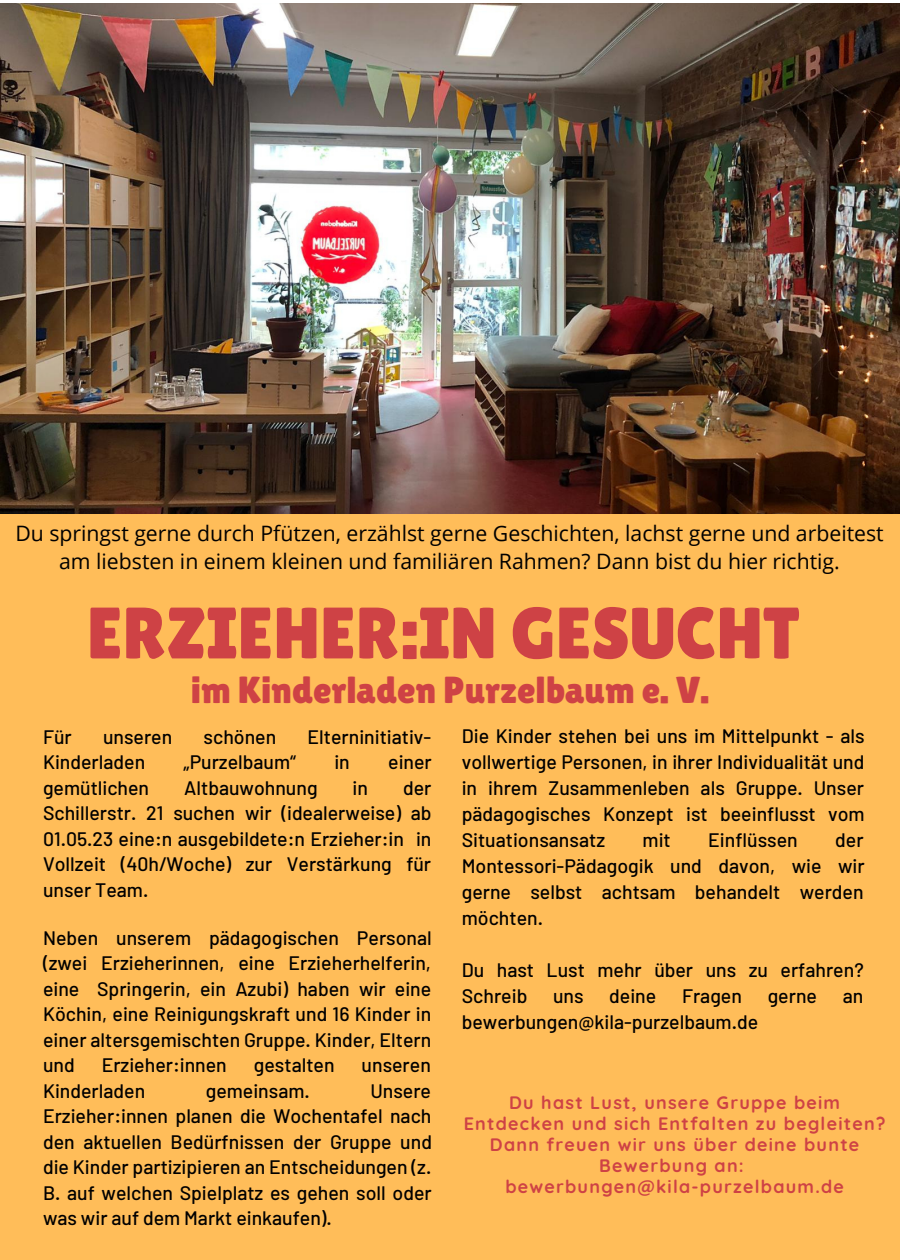
<style>
.page{position:relative;width:900px;height:1260px;background:#fff}
.page>*{position:absolute;margin:0;border:0;box-sizing:border-box;transform-origin:0 0}
.t1{font:72.5px "Lilita One";color:#ce4245}
.t2{font:37.5px "Lilita One";color:#ce4245}
.t3{font:21.25px/28.2px "Open Sans";color:#000;text-align:center}
.t4{font:500 19.5px/25.5px "Barlow";color:#000;text-align:justify}
.t5{font:700 18px/21px "Quicksand";letter-spacing:.07em;color:#ce4245;text-align:center}
</style>
<div class="page">
<div style="left:0;top:241px;width:900px;height:1019px;background:#ffbd59"></div>
<img style="left:0;top:4px;width:900px;height:510px">
<p class="t3" style="left:15px;top:519px;width:870px">Du springst gerne durch Pfützen, erzählst gerne Geschichten, lachst gerne und arbeitest am liebsten in einem kleinen und familiären Rahmen? Dann bist du hier richtig.</p>
<h1 class="t1" style="left:87px;top:592px;width:714px">ERZIEHER:IN GESUCHT</h1>
<h2 class="t2" style="left:191px;top:669px;width:520px">im Kinderladen Purzelbaum e. V.</h2>
<p class="t4" style="left:43px;top:723px;width:30px">Für</p>
<p class="t4" style="left:103px;top:723px;width:71px">unseren</p>
<p class="t4" style="left:204px;top:723px;width:74px">schönen</p>
<p class="t4" style="left:308px;top:723px;width:125px">Elterninitiativ-</p>
<p class="t4" style="left:43px;top:749px;width:104px">Kinderladen</p>
<p class="t4" style="left:184px;top:749px;width:114px">„Purzelbaum“</p>
<p class="t4" style="left:334px;top:749px;width:17px">in</p>
<p class="t4" style="left:388px;top:749px;width:45px">einer</p>
<p class="t4" style="left:43px;top:774px;width:108px">gemütlichen</p>
<p class="t4" style="left:184px;top:774px;width:135px">Altbauwohnung</p>
<p class="t4" style="left:353px;top:774px;width:17px">in</p>
<p class="t4" style="left:43px;top:774px;width:390px;text-indent:360px">der Schillerstr. 21 suchen wir (idealerweise) ab 01.05.23 eine:n ausgebildete:n Erzieher:in in Vollzeit (40h/Woche) zur Verstärkung für unser Team.</p>
<p class="t4" style="left:43px;top:924px;width:390px">Neben unserem pädagogischen Personal (zwei Erzieherinnen, eine Erzieherhelferin, eine Springerin, ein Azubi) haben wir eine Köchin, eine Reinigungskraft und 16 Kinder in einer altersgemischten Gruppe. Kinder, Eltern und</p>
<p class="t4" style="left:102px;top:1052px;width:127px">Erzieher:innen</p>
<p class="t4" style="left:254px;top:1052px;width:82px">gestalten</p>
<p class="t4" style="left:362px;top:1052px;width:71px">unseren</p>
<p class="t4" style="left:43px;top:1077px;width:104px">Kinderladen</p>
<p class="t4" style="left:206px;top:1077px;width:106px">gemeinsam.</p>
<p class="t4" style="left:43px;top:1077px;width:390px;text-indent:327px">Unsere Erzieher:innen planen die Wochentafel nach den aktuellen Bedürfnissen der Gruppe und die Kinder partizipieren an Entscheidungen (z.<br>B. auf welchen Spielplatz es gehen soll oder was wir auf dem Markt einkaufen).</p>
<p class="t4" style="left:462px;top:723px;width:404px">Die Kinder stehen bei uns im Mittelpunkt - als vollwertige Personen, in ihrer Individualität und in ihrem Zusammenleben als Gruppe. Unser pädagogisches Konzept ist beeinflusst vom Situationsansatz</p>
<p class="t4" style="left:643px;top:827px;width:30px">mit</p>
<p class="t4" style="left:708px;top:827px;width:91px">Einflüssen</p>
<p class="t4" style="left:462px;top:827px;width:404px;text-indent:374px">der Montessori-Pädagogik und davon, wie wir gerne selbst achtsam behandelt werden möchten.</p>
<p class="t4" style="left:462px;top:957px;width:404px">Du hast Lust mehr über uns zu erfahren?<br>Schreib</p>
<p class="t4" style="left:553px;top:983px;width:32px">uns</p>
<p class="t4" style="left:609px;top:983px;width:49px">deine</p>
<p class="t4" style="left:682px;top:983px;width:61px">Fragen</p>
<p class="t4" style="left:768px;top:983px;width:51px">gerne</p>
<p class="t4" style="left:843px;top:983px;width:22px">an</p>
<p class="t4" style="left:462px;top:1009px;width:298px">bewerbungen@kila-purzelbaum.de</p>
<p class="t5" style="left:464px;top:1092px;width:423px">Du hast Lust, unsere Gruppe beim<br>Entdecken und sich Entfalten zu begleiten?<br>Dann freuen wir uns über deine bunte<br>Bewerbung an: bewerbungen@kila-purzelbaum.de</p>
</div>
